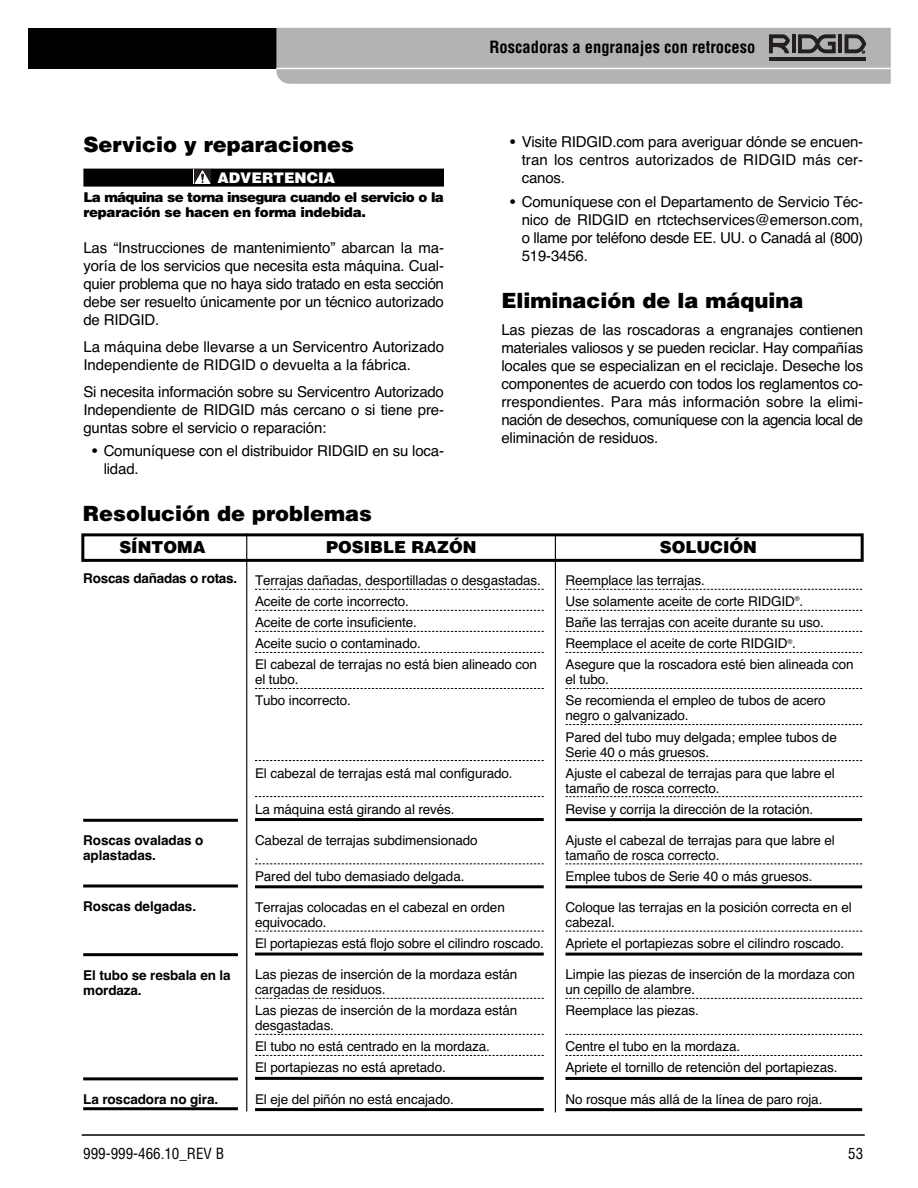
<style>
.page{position:relative;width:918px;height:1188px;background:#fff}
.page>*{position:absolute;margin:0;border:0;box-sizing:border-box;transform-origin:0 0}
.t1{font:900 21px "Helvetica LT Std";color:#000}
.t2{font:700 condensed 16.5px "Helvetica LT Std";color:#000}
.t3{font:900 16.5px "Helvetica LT Std";color:#000}
.t4{font:15px/18px "Helvetica";letter-spacing:-.01em;color:#000;text-align:justify}
.t5{font:condensed 15px "Helvetica LT Std";color:#000}
.t6{font:900 14.7px "Helvetica LT Std";color:#fff}
.t7{font:13.5px/21px "Helvetica";letter-spacing:-.01em;color:#000}
.t8{font:700 13.5px/15px "Helvetica";letter-spacing:-.01em;color:#000}
.t9{font:900 13.5px/15px "Helvetica LT Std";letter-spacing:-.045em;color:#000}
.s1{font-family:"Helvetica LT Std"}
</style>
<div class="page">
<div style="left:83px;top:169px;width:361px;height:18px;background:#000"></div>
<div style="left:194px;top:169px;width:17px;height:15px;background:#231f20"></div>
<svg style="left:195px;top:170px;width:16px;height:14px"></svg>
<hr style="left:82px;top:1134px;width:783px;height:2px;background:#000">
<div style="left:28px;top:28px;width:427px;height:41px;background:#000"></div>
<svg style="left:276px;top:28px;width:615px;height:56px;background:#afafaf"></svg>
<div style="left:81px;top:533px;width:783px;height:29px;border:3px solid #000"></div>
<hr style="left:83px;top:819px;width:155px;height:3px;background:#000">
<hr style="left:83px;top:884px;width:155px;height:3px;background:#000">
<hr style="left:83px;top:953px;width:155px;height:3px;background:#000">
<hr style="left:83px;top:1077px;width:155px;height:3px;background:#000">
<hr style="left:83px;top:1107px;width:155px;height:3px;background:#000">
<svg style="left:255px;top:589px;width:289px;height:1px"></svg>
<svg style="left:255px;top:610px;width:289px;height:1px"></svg>
<svg style="left:255px;top:631px;width:289px;height:1px"></svg>
<svg style="left:255px;top:652px;width:289px;height:1px"></svg>
<svg style="left:255px;top:688px;width:289px;height:1px"></svg>
<svg style="left:255px;top:760px;width:289px;height:1px"></svg>
<svg style="left:255px;top:796px;width:289px;height:1px"></svg>
<hr style="left:255px;top:818px;width:289px;height:3px;background:#000">
<svg style="left:255px;top:863px;width:289px;height:1px"></svg>
<hr style="left:255px;top:885px;width:289px;height:3px;background:#000">
<svg style="left:255px;top:931px;width:289px;height:1px"></svg>
<hr style="left:255px;top:953px;width:289px;height:3px;background:#000">
<svg style="left:255px;top:998px;width:289px;height:1px"></svg>
<svg style="left:255px;top:1034px;width:289px;height:1px"></svg>
<svg style="left:255px;top:1055px;width:289px;height:1px"></svg>
<hr style="left:255px;top:1077px;width:289px;height:3px;background:#000">
<hr style="left:255px;top:1108px;width:289px;height:3px;background:#000">
<svg style="left:566px;top:589px;width:296px;height:1px"></svg>
<svg style="left:566px;top:610px;width:296px;height:1px"></svg>
<svg style="left:566px;top:631px;width:296px;height:1px"></svg>
<svg style="left:566px;top:652px;width:296px;height:1px"></svg>
<svg style="left:566px;top:688px;width:296px;height:1px"></svg>
<svg style="left:566px;top:724px;width:296px;height:1px"></svg>
<svg style="left:566px;top:760px;width:296px;height:1px"></svg>
<svg style="left:566px;top:796px;width:296px;height:1px"></svg>
<hr style="left:566px;top:818px;width:296px;height:3px;background:#000">
<svg style="left:566px;top:864px;width:296px;height:1px"></svg>
<hr style="left:566px;top:885px;width:296px;height:3px;background:#000">
<svg style="left:566px;top:931px;width:296px;height:1px"></svg>
<hr style="left:566px;top:953px;width:296px;height:3px;background:#000">
<svg style="left:566px;top:998px;width:296px;height:1px"></svg>
<svg style="left:566px;top:1034px;width:296px;height:1px"></svg>
<svg style="left:566px;top:1055px;width:296px;height:1px"></svg>
<hr style="left:566px;top:1077px;width:296px;height:3px;background:#000">
<hr style="left:566px;top:1108px;width:296px;height:3px;background:#000">
<hr style="left:246px;top:533px;width:1px;height:578px;background:#000">
<hr style="left:555px;top:535px;width:1px;height:577px;background:#000">
<h1 class="t1" style="left:83px;top:137px;width:272px">Servicio y reparaciones</h1>
<p class="t6" style="left:217px;top:172px;width:119px">ADVERTENCIA</p>
<p class="t9" style="left:83px;top:190px;width:362px">La máquina se torna insegura cuando el servicio o la reparación se hacen en forma indebida.</p>
<p class="t4" style="left:83px;top:238px;width:362px">Las “Instrucciones de mantenimiento” abarcan la ma - yoría de los servicios que necesita esta máquina. Cual - quier problema que no haya sido tratado en esta sección debe ser resuelto únicamente por un técnico autorizado de RIDGID.</p>
<p class="t4" style="left:83px;top:337px;width:362px">La máquina debe llevarse a un Servicentro Autorizado<br>Independiente de RIDGID o devuelta a la fábrica.</p>
<p class="t4" style="left:83px;top:382px;width:362px">Si necesita información sobre su Servicentro Autorizado Independiente de RIDGID más cercano o si tiene pre&shy;guntas sobre el servicio o reparación:</p>
<p class="t4" style="left:104px;top:442px;width:342px;text-indent:-11px"><span class="s1">•</span> Comuníquese con el distribuidor RIDGID en su loca - lidad.</p>
<h1 class="t1" style="left:83px;top:506px;width:290px">Resolución de problemas</h1>
<p class="t2" style="left:490px;top:40px;width:267px">Roscadoras a engranajes con retroceso</p>
<p class="t4" style="left:522px;top:133px;width:343px;text-indent:-11px"><span class="s1">•</span> Visite RIDGID.com para averi guar dónde se encuen&shy;tran los centros autorizados de RIDGID más cer&shy;canos.</p>
<p class="t4" style="left:522px;top:193px;width:343px;text-indent:-11px"><span class="s1">•</span> Comuníquese con el Departamento de Servicio Téc - nico de RIDGID en rtctechservices@emerson.com, o llame por teléfono desde EE. UU. o Canadá al (800)<br>519-3456.</p>
<h1 class="t1" style="left:501px;top:293px;width:304px">Eliminación de la máquina</h1>
<p class="t4" style="left:501px;top:321px;width:363px">Las piezas de las roscadoras a engranajes contienen materiales valiosos y se pueden reciclar. Hay compañías locales que se especializan en el reciclaje. Deseche los componentes de acuerdo con todos los reglamentos co - rrespondientes. Para más información sobre la elimi&shy;nación de desechos, comuníquese con la agencia local de eliminación de residuos.</p>
<p class="t3" style="left:119px;top:541px;width:88px">SÍNTOMA</p>
<p class="t3" style="left:326px;top:541px;width:152px">POSIBLE RAZÓN</p>
<p class="t3" style="left:660px;top:541px;width:99px">SOLUCIÓN</p>
<p class="t8" style="left:83px;top:571px;width:156px">Roscas dañadas o rotas.</p>
<p class="t7" style="left:255px;top:570px;width:287px">Terrajas dañadas, desportilladas o desgastadas.<br>Aceite de corte incorrecto.<br>Aceite de corte insuficiente.<br>Aceite sucio o contaminado.<br>El cabezal de terrajas no está bien alineado con</p>
<p class="t7" style="left:255px;top:669px;width:97px">el tubo.<br>Tubo incorrecto.</p>
<p class="t7" style="left:566px;top:570px;width:290px">Reemplace las terrajas.<br>Use solamente aceite de corte RIDGID<sup>®</sup>.<br>Bañe las terrajas con aceite durante su uso.<br>Reemplace el aceite de corte RIDGID<sup>®</sup>.<br>Asegure que la roscadora esté bien alineada con</p>
<p class="t7" style="left:566px;top:669px;width:262px">el tubo.<br>Se recomienda el empleo de tubos de acero</p>
<p class="t7" style="left:566px;top:705px;width:273px">negro o galvanizado.<br>Pared del tubo muy delgada; emplee tubos de</p>
<p class="t7" style="left:566px;top:741px;width:271px">Serie 40 o más gruesos.<br>Ajuste el cabezal de terrajas para que labre el</p>
<p class="t7" style="left:566px;top:777px;width:249px">tamaño de rosca correcto.<br>Revise y corrija la dirección de la rotación.</p>
<p class="t7" style="left:566px;top:833px;width:271px;line-height:15px">Ajuste el cabezal de terrajas para que labre el tamaño de rosca correcto.</p>
<p class="t7" style="left:566px;top:866px;width:249px">Emplee tubos de Serie 40 o más gruesos.</p>
<p class="t7" style="left:566px;top:900px;width:288px;line-height:15px">Coloque las terrajas en la posición correcta en el cabezal.</p>
<p class="t7" style="left:566px;top:933px;width:280px">Apriete el portapiezas sobre el cilindro roscado.</p>
<p class="t7" style="left:566px;top:967px;width:291px;line-height:15px">Limpie las piezas de inserción de la mordaza con un cepillo de alambre.</p>
<p class="t7" style="left:566px;top:1000px;width:135px">Reemplace las piezas.</p>
<p class="t7" style="left:566px;top:1036px;width:274px">Centre el tubo en la mordaza.<br>Apriete el tornillo de retención del portapiezas.</p>
<p class="t7" style="left:566px;top:1088px;width:258px">No rosque más allá de la línea de paro roja.</p>
<p class="t7" style="left:255px;top:762px;width:259px">El cabezal de terrajas está mal configurado.</p>
<p class="t7" style="left:255px;top:798px;width:201px">La máquina está girando al revés.</p>
<p class="t7" style="left:255px;top:833px;width:224px;line-height:15px">Cabezal de terrajas subdimensionado .</p>
<p class="t7" style="left:255px;top:866px;width:211px">Pared del tubo demasiado delgada.</p>
<p class="t7" style="left:255px;top:900px;width:251px;line-height:15px">Terrajas colocadas en el cabezal en orden equivocado.</p>
<p class="t7" style="left:255px;top:933px;width:290px">El portapiezas está flojo sobre el cilindro roscado.</p>
<p class="t7" style="left:255px;top:967px;width:264px;line-height:15px">Las piezas de inserción de la mordaza están cargadas de residuos.</p>
<p class="t7" style="left:255px;top:1003px;width:264px;line-height:15px">Las piezas de inserción de la mordaza están desgastadas.</p>
<p class="t7" style="left:255px;top:1036px;width:237px">El tubo no está centrado en la mordaza.<br>El portapiezas no está apretado.</p>
<p class="t7" style="left:255px;top:1088px;width:200px">El eje del piñón no está encajado.</p>
<p class="t8" style="left:83px;top:833px;width:122px">Roscas ovaladas o aplastadas.</p>
<p class="t8" style="left:83px;top:899px;width:114px">Roscas delgadas.</p>
<p class="t8" style="left:83px;top:968px;width:149px">El tubo se resbala en la mordaza.</p>
<p class="t8" style="left:83px;top:1092px;width:137px">La roscadora no gira.</p>
<p class="t5" style="left:83px;top:1147px;width:142px">999-999-466.10_REV B</p>
<p class="t5" style="left:848px;top:1147px;width:16px">53</p>
</div>
